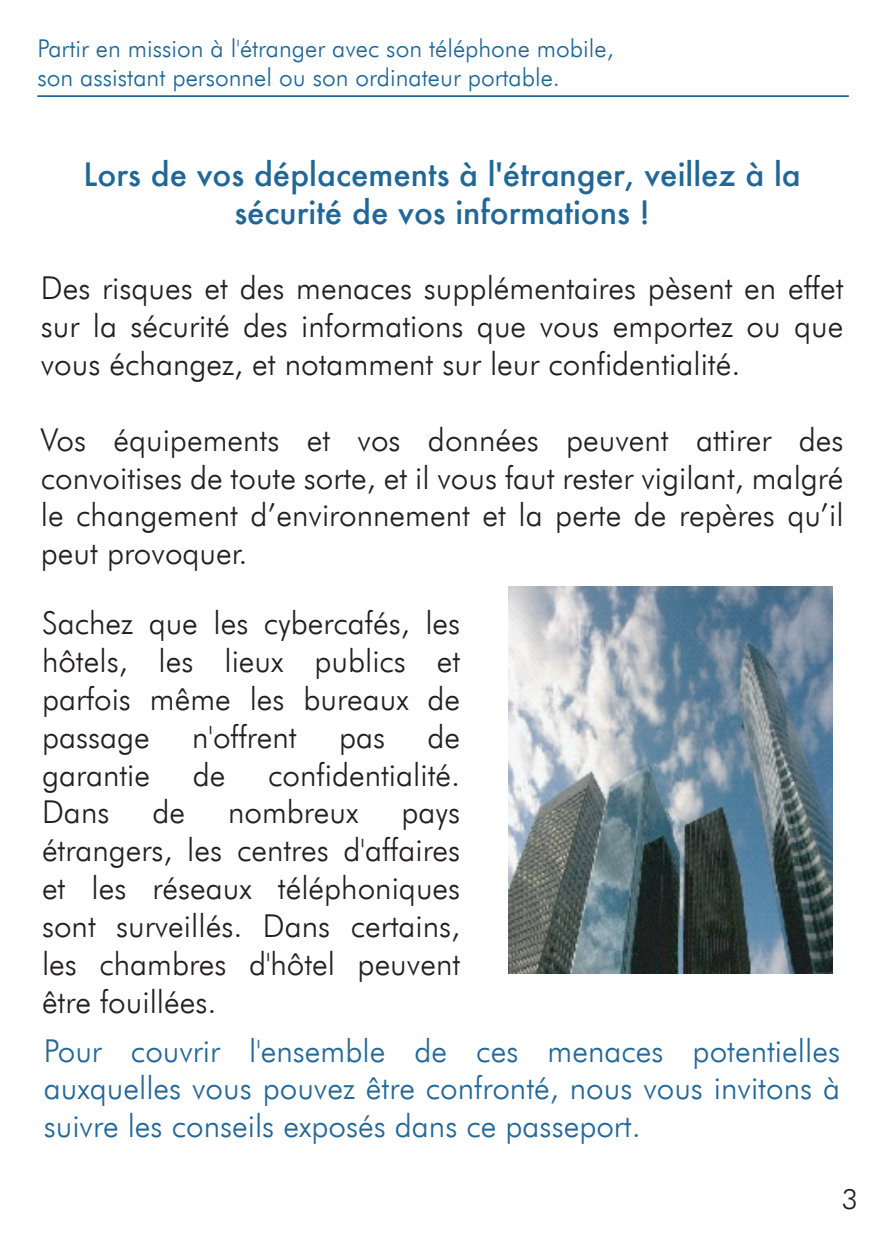
<style>
.page{position:relative;width:893px;height:1241px;background:#fff}
.page>*{position:absolute;margin:0;border:0;box-sizing:border-box;transform-origin:0 0}
.t1{font:300 31.5px/37.8px "Futura BT";color:#231f20;text-align:justify}
.t2{font:300 31.5px/37.8px "Futura BT";color:#226797;text-align:justify}
.t3{font:500 31.5px/37.8px "Futura";color:#206797;text-align:center}
.t4{font:300 28px "Futura BT";color:#231f20}
.t5{font:300 24.5px/29.4px "Futura BT";color:#1c6797}
</style>
<div class="page">
<svg style="left:37px;top:95px;width:812px;height:2px;background:#397aa4"></svg>
<img style="left:508px;top:586px;width:325px;height:387px">
<p class="t5" style="left:37px;top:33px;width:578px">Partir en mission à l'étranger avec son téléphone mobile, son assistant personnel ou son ordinateur portable.</p>
<p class="t3" style="left:84px;top:155px;width:719px">Lors de vos déplacements à l'étranger, veillez à la sécurité de vos informations !</p>
<p class="t1" style="left:41px;top:269px;width:804px">Des risques et des menaces supplémentaires pèsent en effet sur la sécurité des informations que vous emportez ou que vous échangez, et notamment sur leur confidentialité.</p>
<p class="t1" style="left:41px;top:420px;width:804px">Vos équipements et vos données peuvent attirer des convoitises de toute sorte, et il vous faut rester vigilant, malgré le changement d’environnement et la perte de repères qu’il peut provoquer.</p>
<p class="t1" style="left:42px;top:604px;width:420px">Sachez que les cybercafés, les hôtels, les lieux publics et parfois même les bureaux de passage</p>
<p class="t1" style="left:192px;top:717px;width:106px">n'offrent</p>
<p class="t1" style="left:339px;top:717px;width:48px">pas</p>
<p class="t1" style="left:428px;top:717px;width:34px">de</p>
<p class="t1" style="left:42px;top:755px;width:110px">garantie</p>
<p class="t1" style="left:193px;top:755px;width:34px">de</p>
<p class="t1" style="left:268px;top:755px;width:193px">confidentialité.</p>
<p class="t1" style="left:42px;top:793px;width:69px">Dans</p>
<p class="t1" style="left:152px;top:793px;width:34px">de</p>
<p class="t1" style="left:228px;top:793px;width:132px">nombreux</p>
<p class="t1" style="left:42px;top:793px;width:420px;text-indent:359px">pays étrangers, les centres d'affaires et les réseaux téléphoniques sont surveillés. Dans certains, les chambres d'hôtel peuvent être fouillées.</p>
<p class="t2" style="left:44px;top:1031px;width:798px">Pour couvrir l'ensemble de ces menaces potentielles auxquelles vous pouvez être confronté, nous vous invitons à suivre les conseils exposés dans ce passeport.</p>
<p class="t4" style="left:842px;top:1182px;width:18px">3</p>
</div>
